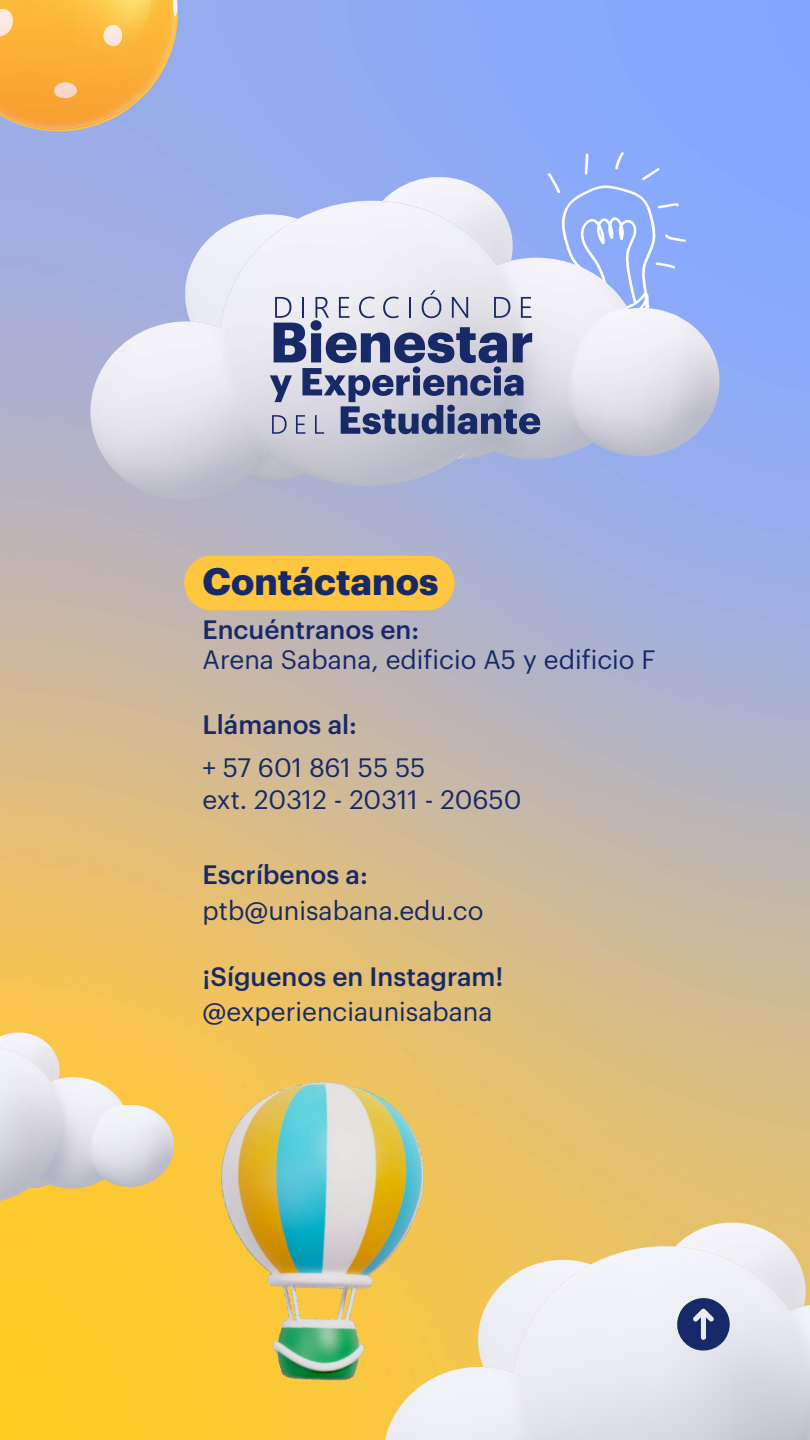
<style>
.page{position:relative;width:810px;height:1440px;background:#fff}
.page>*{position:absolute;margin:0;border:0;box-sizing:border-box;transform-origin:0 0}
.t1{font:700 37.5px "Graphik";color:#172967}
.t2{font:26.1px/31.4px "Graphik";color:#172967}
.t3{font:500 26.1px "Graphik";color:#172967}
</style>
<div class="page">
<img style="left:0;top:0;width:810px;height:1440px">
<img style="left:254px;top:473px;width:46px;height:7px">
<img style="left:184px;top:214px;width:86px;height:101px">
<img style="left:101px;top:470px;width:12px;height:7px">
<img style="left:254px;top:471px;width:11px;height:6px">
<img style="left:580px;top:450px;width:23px;height:4px">
<img style="left:673px;top:450px;width:27px;height:4px">
<img style="left:113px;top:315px;width:141px;height:184px">
<img style="left:300px;top:434px;width:140px;height:52px">
<img style="left:90px;top:352px;width:24px;height:118px">
<img style="left:253px;top:328px;width:48px;height:143px">
<img style="left:439px;top:434px;width:141px;height:35px">
<img style="left:603px;top:434px;width:70px;height:22px">
<img style="left:579px;top:434px;width:25px;height:16px">
<img style="left:673px;top:315px;width:46px;height:135px">
<img style="left:265px;top:450px;width:40px;height:23px">
<img style="left:190px;top:219px;width:80px;height:109px">
<div style="left:184px;top:556px;width:271px;height:54px;background:#ffc740;border-radius:27px"></div>
<svg style="left:270px;top:151px;width:416px;height:283px"></svg>
<img style="left:675px;top:1223px;width:131px;height:69px">
<img style="left:510px;top:1260px;width:81px;height:4px">
<div style="left:407px;top:1373px;width:139px;height:67px;background:#eaeaf1"></div>
<img style="left:593px;top:1246px;width:140px;height:194px">
<img style="left:385px;top:1429px;width:22px;height:11px">
<img style="left:546px;top:1270px;width:48px;height:170px">
<img style="left:732px;top:1292px;width:78px;height:148px">
<svg style="left:581px;top:1263px;width:13px;height:7px"></svg>
<img style="left:675px;top:1247px;width:129px;height:64px">
<div style="left:510px;top:1264px;width:81px;height:109px;background:#efeff6"></div>
<img style="left:0;top:1033px;width:60px;height:38px">
<img style="left:97px;top:1183px;width:12px;height:3px">
<img style="left:149px;top:1183px;width:14px;height:3px">
<img style="left:0;top:1081px;width:20px;height:120px">
<img style="left:19px;top:1071px;width:78px;height:123px">
<img style="left:109px;top:1096px;width:40px;height:91px">
<img style="left:96px;top:1082px;width:14px;height:101px">
<img style="left:148px;top:1109px;width:26px;height:74px">
<svg style="left:109px;top:1089px;width:8px;height:8px"></svg>
<img style="left:0;top:1048px;width:59px;height:33px">
<div style="left:0;top:0;width:195px;height:148px;background:#98ace9"></div>
<img style="left:0;top:93px;width:143px;height:36px">
<img style="left:55px;top:93px;width:21px;height:5px">
<img style="left:0;top:0;width:176px;height:93px">
<img style="left:173px;top:0;width:3px;height:16px">
<img style="left:54px;top:82px;width:24px;height:11px">
<img style="left:0;top:0;width:152px;height:77px">
<img style="left:0;top:9px;width:14px;height:27px">
<img style="left:102px;top:25px;width:21px;height:21px">
<img style="left:174px;top:1016px;width:336px;height:413px">
<svg style="left:675px;top:1298px;width:55px;height:55px;background:#646f99"></svg>
<h1 class="t1" style="left:203px;top:553px;width:237px">Contáctanos</h1>
<p class="t3" style="left:203px;top:609px;width:218px">Encuéntranos en:</p>
<p class="t2" style="left:203px;top:641px;width:455px">Arena Sabana, edificio A5 y edificio F</p>
<p class="t3" style="left:203px;top:704px;width:156px">Llámanos al:</p>
<p class="t2" style="left:203px;top:750px;width:320px">+ 57 601 861 55 55<br>ext. 20312 - 20311 - 20650</p>
<p class="t3" style="left:203px;top:855px;width:167px">Escríbenos a:</p>
<p class="t2" style="left:203px;top:893px;width:282px">ptb@unisabana.edu.co</p>
<p class="t3" style="left:203px;top:956px;width:302px">¡Síguenos en Instagram!</p>
<p class="t2" style="left:203px;top:994px;width:292px">@experienciaunisabana</p>
</div>
